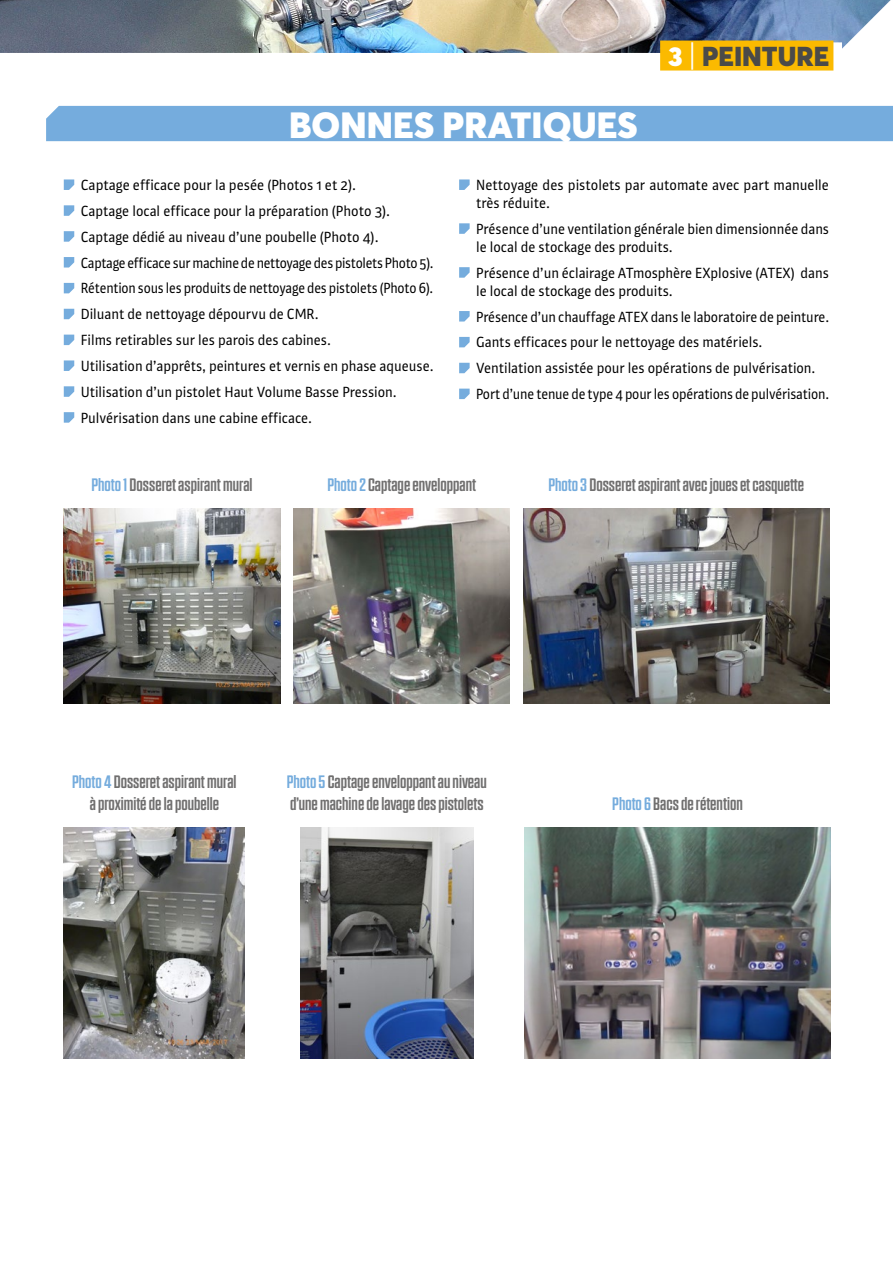
<style>
.page{position:relative;width:893px;height:1263px;background:#fff}
.page>*{position:absolute;margin:0;border:0;box-sizing:border-box;transform-origin:0 0}
.t1{font:900 36px "Averta";letter-spacing:.005em;color:#fff}
.t2{font:900 27px "Averta";color:#4a4a49}
.t3{font:18px/21.6px "NTF Grand Medium";color:#706f6f;text-align:center}
.t4{font:15px/25.8px "Plantago";color:#000}
.s1{color:#fff}
.s2{font-weight:400;font-size:32.1px;color:#fff}
.s3{color:#75acdd}
</style>
<div class="page">
<img style="left:0;top:0;width:891px;height:53px">
<div style="left:669px;top:43px;width:173px;height:30px;background:#fff"></div>
<div style="left:660px;top:41px;width:173px;height:30px;background:#fbba00"></div>
<div style="left:46px;top:106px;width:847px;height:35px;background:#75acdd"></div>
<svg style="left:64px;top:179px;width:10px;height:11px"></svg>
<svg style="left:64px;top:205px;width:10px;height:11px"></svg>
<svg style="left:64px;top:231px;width:10px;height:11px"></svg>
<svg style="left:64px;top:257px;width:10px;height:10px"></svg>
<svg style="left:64px;top:283px;width:10px;height:10px"></svg>
<svg style="left:64px;top:309px;width:10px;height:10px"></svg>
<svg style="left:64px;top:335px;width:10px;height:10px"></svg>
<svg style="left:64px;top:360px;width:10px;height:11px"></svg>
<svg style="left:64px;top:386px;width:10px;height:11px"></svg>
<svg style="left:64px;top:412px;width:10px;height:11px"></svg>
<svg style="left:459px;top:179px;width:11px;height:11px"></svg>
<svg style="left:459px;top:223px;width:11px;height:11px"></svg>
<svg style="left:459px;top:267px;width:11px;height:11px"></svg>
<svg style="left:459px;top:311px;width:11px;height:10px"></svg>
<svg style="left:459px;top:337px;width:11px;height:10px"></svg>
<svg style="left:459px;top:363px;width:11px;height:10px"></svg>
<svg style="left:459px;top:389px;width:11px;height:10px"></svg>
<img style="left:64px;top:509px;width:216px;height:194px">
<img style="left:64px;top:828px;width:181px;height:230px">
<img style="left:525px;top:828px;width:305px;height:230px">
<img style="left:301px;top:828px;width:172px;height:230px">
<img style="left:294px;top:509px;width:216px;height:194px">
<img style="left:524px;top:509px;width:305px;height:194px">
<h2 class="t2" style="left:669px;top:39px;width:162px"><span class="s1">3</span> <span class="s2">|</span> PEINTURE</h2>
<h1 class="t1" style="left:289px;top:102px;width:350px">BONNES PRATIQUES</h1>
<p class="t4" style="left:81px;top:172px;width:354px">Captage efficace pour la pesée (Photos 1 et 2).<br>Captage local efficace pour la préparation (Photo 3).<br>Captage dédié au niveau d’une poubelle (Photo 4).<br>Captage efficace sur machine de nettoyage des pistolets Photo 5).<br>Rétention sous les produits de nettoyage des pistolets (Photo 6).<br>Diluant de nettoyage dépourvu de CMR.<br>Films retirables sur les parois des cabines.<br>Utilisation d’apprêts, peintures et vernis en phase aqueuse.<br>Utilisation d’un pistolet Haut Volume Basse Pression.<br>Pulvérisation dans une cabine efficace.</p>
<p class="t4" style="left:476px;top:176px;width:354px;line-height:18px">Nettoyage des pistolets par automate avec part manuelle très réduite.</p>
<p class="t4" style="left:476px;top:219px;width:354px;line-height:18px">Présence d’une ventilation générale bien dimensionnée dans le local de stockage des produits.</p>
<p class="t4" style="left:476px;top:263px;width:354px;line-height:18px">Présence d’un éclairage ATmosphère EXplosive (ATEX) dans le local de stockage des produits.</p>
<p class="t4" style="left:476px;top:303px;width:355px">Présence d’un chauffage ATEX dans le laboratoire de peinture.<br>Gants efficaces pour le nettoyage des matériels.<br>Ventilation assistée pour les opérations de pulvérisation.<br>Port d’une tenue de type 4 pour les opérations de pulvérisation.</p>
<p class="t3" style="left:91px;top:474px;width:163px"><span class="s3">Photo 1</span>Dosseret aspirant mural</p>
<p class="t3" style="left:327px;top:474px;width:150px"><span class="s3">Photo 2</span> Captage enveloppant</p>
<p class="t3" style="left:548px;top:474px;width:257px"><span class="s3">Photo 3</span> Dosseret aspirant avec joues et casquette</p>
<p class="t3" style="left:72px;top:771px;width:166px"><span class="s3">Photo 4</span> Dosseret aspirant mural à proximité de la poubelle</p>
<p class="t3" style="left:287px;top:771px;width:202px;text-align:left"><span class="s3">Photo 5</span> Captage enveloppant au niveau d’une machine de lavage des pistolets</p>
<p class="t3" style="left:612px;top:793px;width:132px"><span class="s3">Photo 6</span> Bacs de rétention</p>
</div>
